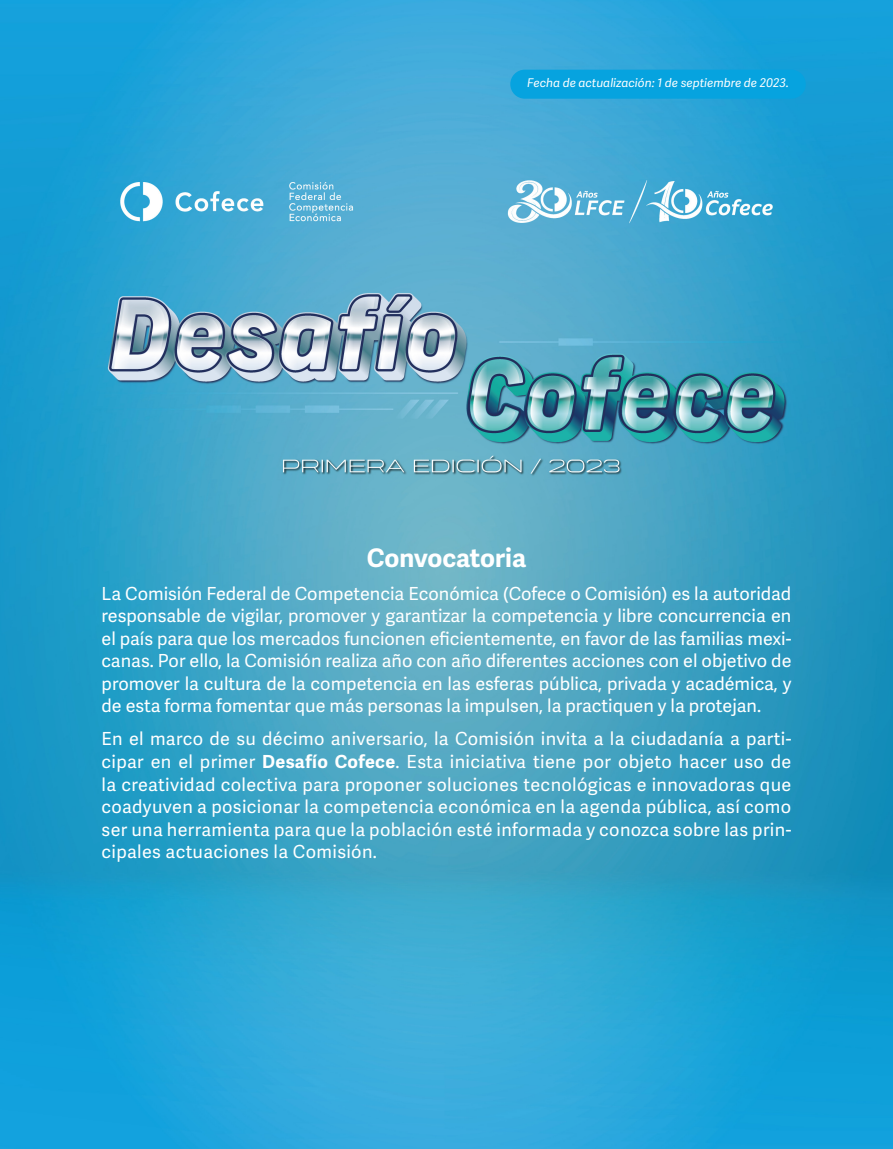
<style>
.page{position:relative;width:893px;height:1149px;background:#fff}
.page>*{position:absolute;margin:0;border:0;box-sizing:border-box;transform-origin:0 0}
.Heading_A{font:700 25.5px "Adelle Sans";color:#fff}
.t1{font:18px/22.5px "Adelle Sans";color:#fff;text-align:justify}
.vinculo_azul{font:italic 12px "Adelle Sans";color:#fff}
.s1{font-weight:700}
</style>
<div class="page">
<img style="left:0;top:0;width:893px;height:1148px">
<div style="left:510px;top:70px;width:296px;height:29px;background:#06a3df;border-radius:15px"></div>
<p class="vinculo_azul" style="left:527px;top:76px;width:263px">Fecha de actualización: 1 de septiembre de 2023.</p>
<p class="Heading_A" style="left:367px;top:542px;width:161px">Convocatoria</p>
<p class="t1" style="left:102px;top:582px;width:691px">La Comisión Federal de Competencia Económica (Cofece o Comisión) es la autoridad responsable de vigilar, promover y garantizar la competencia y libre concurrencia en el país para que los mercados funcionen eficientemente, en favor de las familias mexi&shy;canas. Por ello, la Comisión realiza año con año diferentes acciones con el objetivo de promover la cultura de la competencia en las esferas pública, privada y académica, y de esta forma fomentar que más personas la impulsen, la practiquen y la protejan.</p>
<p class="t1" style="left:102px;top:728px;width:691px">En el marco de su décimo aniversario, la Comisión invita a la ciudadanía a parti&shy;cipar en el primer <span class="s1">Desafío Cofece</span>. Esta iniciativa tiene por objeto hacer uso de la creatividad colectiva para proponer soluciones tecnológicas e innovadoras que coadyuven a posicionar la competencia económica en la agenda pública, así como ser una herramienta para que la población esté informada y conozca sobre las prin&shy;cipales actuaciones la Comisión.</p>
</div>
